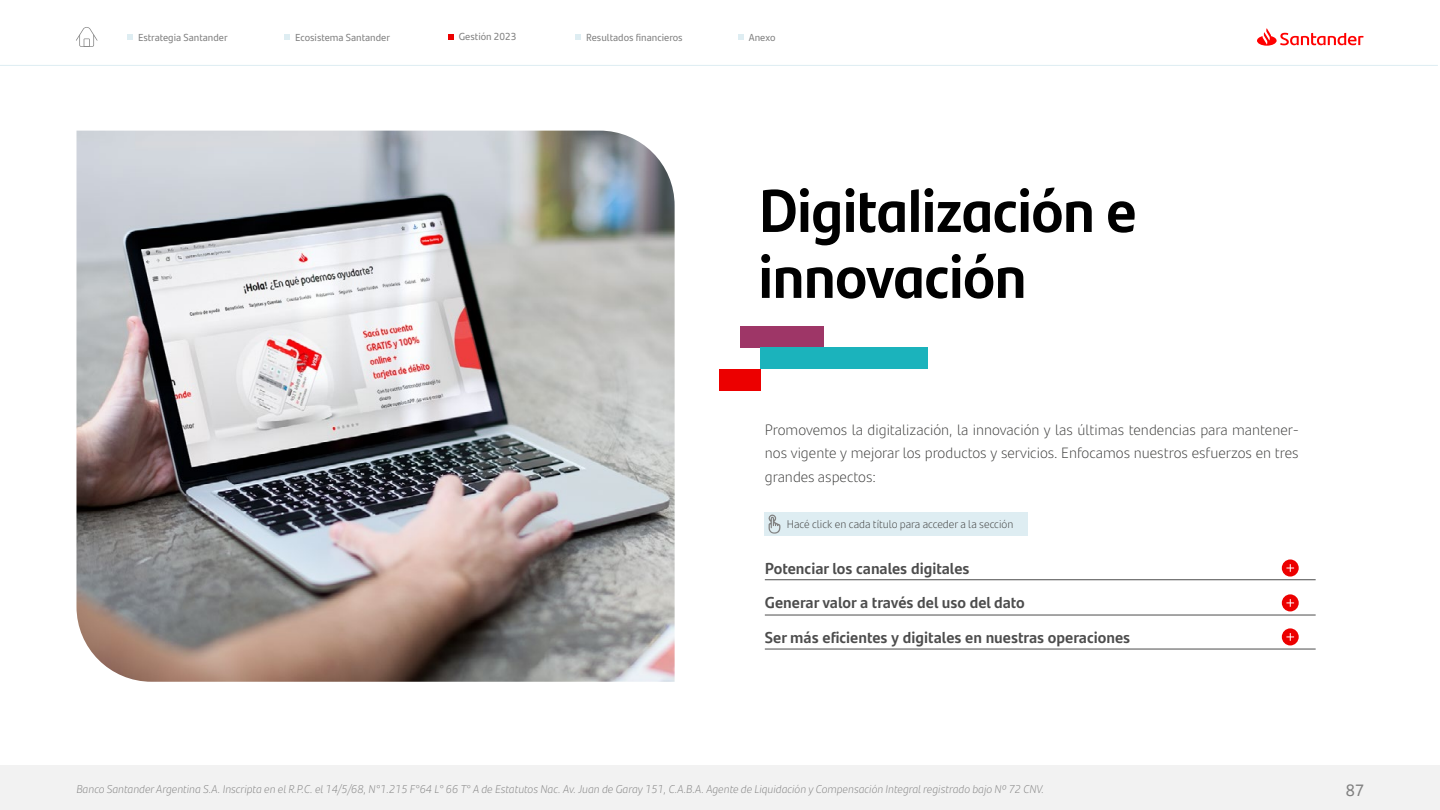
<style>
.page{position:relative;width:1440px;height:810px;background:#fff}
.page>*{position:absolute;margin:0;border:0;box-sizing:border-box;transform-origin:0 0}
.t1{font:700 60px/65.9px "Santander Headline W05";color:#000}
.t2{font:16.5px "Santander Headline W05";color:#808080}
.t3{font:700 15.75px "Santander Text W05";color:#4d4d4d}
.t4{font:300 15px/23.2px "Santander Text W05";color:#3c3c3b;text-align:justify}
.t5{font:italic 300 11.25px "Santander Text W05";color:#808080}
.t6{font:300 11.25px "Santander Text W05";color:#3c3c3b}
.t7{font:10.2px "Santander Text W05";color:#808080}
</style>
<div class="page">
<div style="left:0;top:765px;width:1440px;height:45px;background:#f2f2f2"></div>
<svg style="left:1257px;top:28px;width:106px;height:18px"></svg>
<svg style="left:76px;top:27px;width:22px;height:20px"></svg>
<svg style="left:127px;top:35px;width:6px;height:5px"></svg>
<svg style="left:285px;top:35px;width:5px;height:5px"></svg>
<svg style="left:576px;top:35px;width:5px;height:5px"></svg>
<svg style="left:738px;top:35px;width:6px;height:5px"></svg>
<hr style="left:0;top:65px;width:1438px;height:1px;background:#deedf2">
<img style="left:76px;top:131px;width:599px;height:551px">
<div style="left:740px;top:327px;width:83px;height:21px;background:#9e3667"></div>
<div style="left:760px;top:348px;width:168px;height:21px;background:#1bb3bc"></div>
<div style="left:719px;top:369px;width:42px;height:21px;background:#ec0000"></div>
<svg style="left:448px;top:35px;width:5px;height:5px"></svg>
<div style="left:1282px;top:559px;width:17px;height:18px;background:#ec0000;border-radius:50%"></div>
<svg style="left:1286px;top:564px;width:8px;height:8px"></svg>
<div style="left:1282px;top:594px;width:17px;height:17px;background:#ec0000;border-radius:50%"></div>
<svg style="left:1286px;top:599px;width:8px;height:8px"></svg>
<div style="left:1282px;top:628px;width:17px;height:17px;background:#ec0000;border-radius:50%"></div>
<svg style="left:1286px;top:633px;width:8px;height:8px"></svg>
<hr style="left:765px;top:580px;width:551px;height:1px;background:#4d4d4d">
<hr style="left:765px;top:615px;width:551px;height:1px;background:#4d4d4d">
<hr style="left:765px;top:649px;width:551px;height:1px;background:#4d4d4d">
<div style="left:764px;top:512px;width:264px;height:24px;background:#deedf2"></div>
<svg style="left:768px;top:514px;width:13px;height:20px"></svg>
<p class="t7" style="left:138px;top:30px;width:91px">Estrategia Santander</p>
<p class="t7" style="left:295px;top:30px;width:96px">Ecosistema Santander</p>
<p class="t7" style="left:459px;top:29px;width:59px">Gestión 2023</p>
<p class="t7" style="left:586px;top:30px;width:98px">Resultados financieros</p>
<p class="t7" style="left:749px;top:30px;width:28px">Anexo</p>
<h1 class="t1" style="left:759px;top:174px;width:380px">Digitalización e innovación</h1>
<h3 class="t4" style="left:765px;top:418px;width:535px">Promovemos la digitalización, la innovación y las últimas tendencias para mantener&shy;nos vigente y mejorar los productos y servicios. Enfocamos nuestros esfuerzos en tres grandes aspectos:</h3>
<p class="t6" style="left:787px;top:516px;width:228px">Hacé click en cada título para acceder a la sección</p>
<h3 class="t3" style="left:765px;top:556px;width:206px">Potenciar los canales digitales</h3>
<h3 class="t3" style="left:765px;top:591px;width:262px">Generar valor a través del uso del dato</h3>
<h3 class="t3" style="left:765px;top:625px;width:367px">Ser más eficientes y digitales en nuestras operaciones</h3>
<p class="t5" style="left:76px;top:781px;width:969px">Banco Santander Argentina S.A. Inscripta en el R.P.C. el 14/5/68, N°1.215 F°64 L° 66 T° A de Estatutos Nac. Av. Juan de Garay 151, C.A.B.A. Agente de Liquidación y Compensación Integral registrado bajo Nº 72 CNV.</p>
<h2 class="t2" style="left:1346px;top:778px;width:20px">87</h2>
</div>
